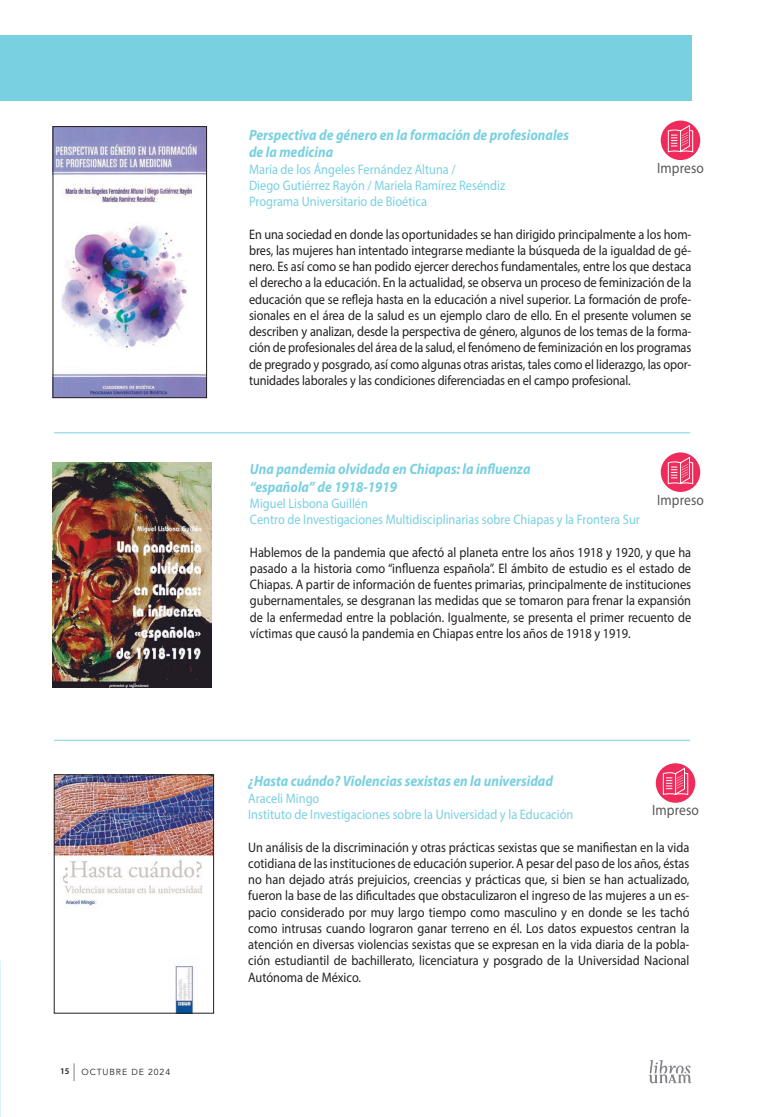
<style>
.page{position:relative;width:780px;height:1117px;background:#fff}
.page>*{position:absolute;margin:0;border:0;box-sizing:border-box;transform-origin:0 0}
.t1{font:italic 700 15px/17.5px "Myriad Pro";color:#79d0e0;scale:.9 1}
.t2{font:15px "Myriad Pro";letter-spacing:.01em;color:#57585a;scale:.9 1}
.t3{font:13.75px/16.2px "Myriad Pro";color:#231f20;text-align:justify;scale:.9 1}
.t4{font:13.75px/16.2px "Myriad Pro";color:#79d0e0;scale:.9 1}
.t5{font:8.75px "Avenir LT Std";letter-spacing:.1em;color:#231f20}
.t6{font:600 8.75px "Myriad Pro";color:#231f20}
</style>
<div class="page">
<svg style="left:649px;top:1060px;width:42px;height:23px"></svg>
<svg style="left:74px;top:1063px;width:1px;height:17px"></svg>
<img style="left:52px;top:462px;width:160px;height:225px">
<hr style="left:54px;top:432px;width:636px;height:1px;background:#79d0e0">
<hr style="left:54px;top:739px;width:636px;height:1px;background:#79d0e0">
<svg style="left:660px;top:120px;width:40px;height:40px"></svg>
<svg style="left:667px;top:124px;width:26px;height:28px"></svg>
<div style="left:655px;top:763px;width:40px;height:39px;background:#ee2b5b;border-radius:50%"></div>
<svg style="left:662px;top:767px;width:26px;height:28px"></svg>
<div style="left:0;top:35px;width:691px;height:66px;background:#79d0e0"></div>
<svg style="left:660px;top:452px;width:40px;height:40px"></svg>
<svg style="left:667px;top:456px;width:26px;height:28px"></svg>
<img style="left:55px;top:128px;width:150px;height:268px">
<div style="left:53px;top:126px;width:154px;height:272px;border:1px solid #231f20"></div>
<img style="left:56px;top:776px;width:156px;height:235px">
<div style="left:54px;top:774px;width:160px;height:239px;border:1px solid #231f20"></div>
<p class="t6" style="left:60px;top:1065px;width:11px">15</p>
<p class="t5" style="left:81px;top:1066px;width:90px">OCTUBRE DE 2024</p>
<p class="t1" style="left:249px;top:125px;width:357px">Perspectiva de género en la formación de profesionales de la medicina</p>
<p class="t4" style="left:249px;top:160px;width:286px">María de los Ángeles Fernández Altuna /<br>Diego Gutiérrez Rayón / Mariela Ramírez Reséndiz<br>Programa Universitario de Bioética</p>
<p class="t3" style="left:249px;top:226px;width:493px">En una sociedad en donde las oportunidades se han dirigido principalmente a los hom&shy;bres, las mujeres han intentado integrarse mediante la búsqueda de la igualdad de gé&shy;nero. Es así como se han podido ejercer derechos fundamentales, entre los que destaca el derecho a la educación. En la actualidad, se observa un proceso de feminización de la educación que se refleja hasta en la educación a nivel superior. La formación de profe&shy;sionales en el área de la salud es un ejemplo claro de ello. En el presente volumen se describen y analizan, desde la perspectiva de género, algunos de los temas de la forma&shy;ción de profesionales del área de la salud, el fenómeno de feminización en los programas de pregrado y posgrado, así como algunas otras aristas, tales como el liderazgo, las opor&shy;tunidades laborales y las condiciones diferenciadas en el campo profesional.</p>
<p class="t2" style="left:657px;top:159px;width:54px">Impreso</p>
<p class="t1" style="left:250px;top:459px;width:313px">Una pandemia olvidada en Chiapas: la influenza “española” de 1918-1919</p>
<p class="t4" style="left:250px;top:494px;width:435px">Miguel Lisbona Guillén<br>Centro de Investigaciones Multidisciplinarias sobre Chiapas y la Frontera Sur</p>
<p class="t3" style="left:250px;top:543px;width:491px">Hablemos de la pandemia que afectó al planeta entre los años 1918 y 1920, y que ha pasado a la historia como “influenza española”. El ámbito de estudio es el estado de Chiapas. A partir de información de fuentes primarias, principalmente de instituciones gubernamentales, se desgranan las medidas que se tomaron para frenar la expansión de la enfermedad entre la población. Igualmente, se presenta el primer recuento de víctimas que causó la pandemia en Chiapas entre los años de 1918 y 1919.</p>
<p class="t2" style="left:657px;top:490px;width:54px">Impreso</p>
<p class="t1" style="left:248px;top:772px;width:340px">¿Hasta cuándo? Violencias sexistas en la universidad</p>
<p class="t4" style="left:248px;top:789px;width:363px">Araceli Mingo<br>Instituto de Investigaciones sobre la Universidad y la Educación</p>
<p class="t3" style="left:248px;top:838px;width:492px">Un análisis de la discriminación y otras prácticas sexistas que se manifiestan en la vida cotidiana de las instituciones de educación superior. A pesar del paso de los años, éstas no han dejado atrás prejuicios, creencias y prácticas que, si bien se han actualizado, fueron la base de las dificultades que obstaculizaron el ingreso de las mujeres a un es&shy;pacio considerado por muy largo tiempo como masculino y en donde se les tachó como intrusas cuando lograron ganar terreno en él. Los datos expuestos centran la atención en diversas violencias sexistas que se expresan en la vida diaria de la pobla&shy;ción estudiantil de bachillerato, licenciatura y posgrado de la Universidad Nacional Autónoma de México.</p>
<p class="t2" style="left:652px;top:800px;width:54px">Impreso</p>
</div>
